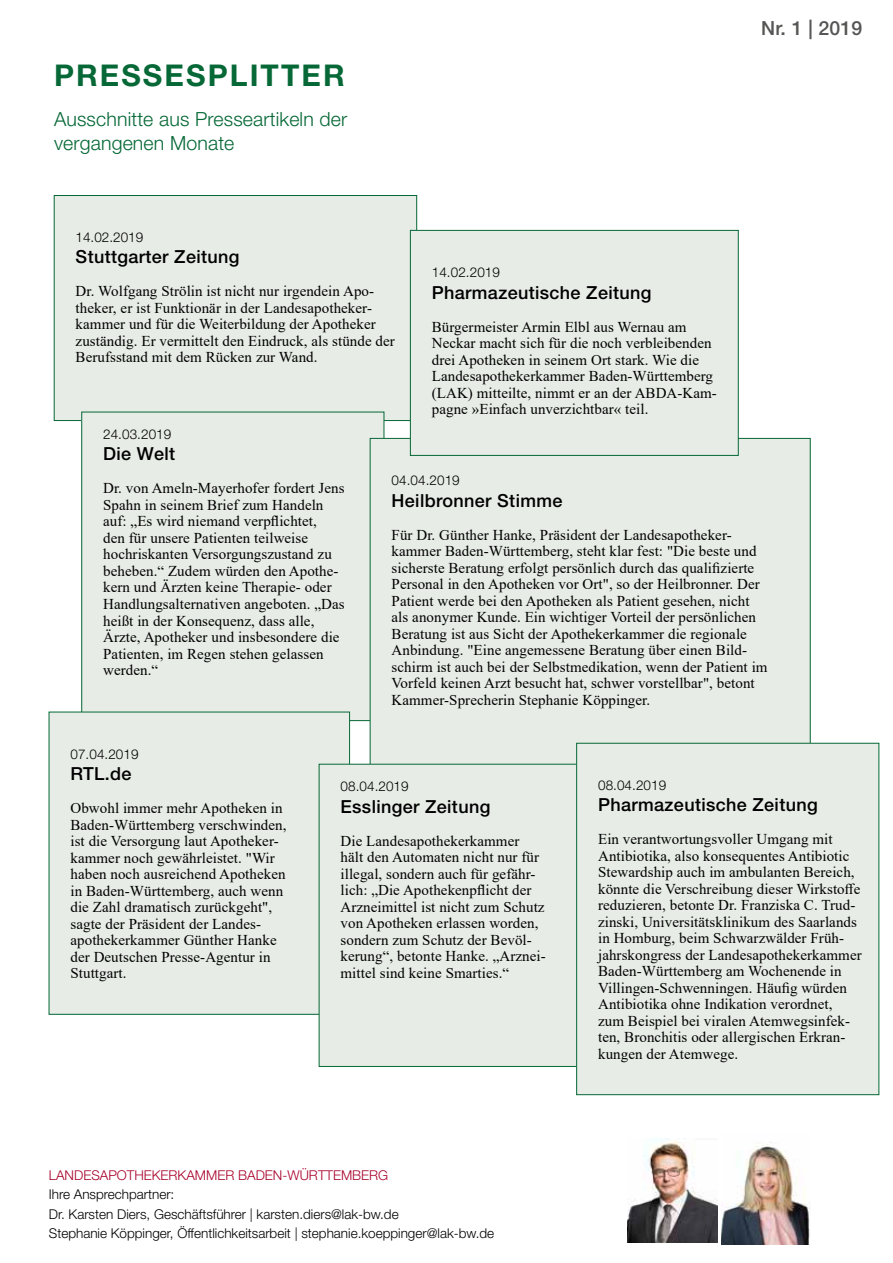
<style>
.page{position:relative;width:893px;height:1263px;background:#fff}
.page>*{position:absolute;margin:0;border:0;box-sizing:border-box;transform-origin:0 0}
.t1{font:700 30px "Helvetica Neue LT Std";letter-spacing:.07em;color:#066836}
.t2{font:300 19.5px/24px "Helvetica Neue LT Std";letter-spacing:.01em;color:#066836}
.t3{font:500 19.5px "Helvetica Neue LT Std";letter-spacing:.01em;color:#565655}
.t4{font:500 18px "Helvetica Neue LT Std";letter-spacing:.02em;color:#000}
.t5{font:15px/16.5px "Times New Roman";letter-spacing:.005em;color:#000}
.t6{font:300 13.5px/19.5px "Helvetica Neue LT";color:#000}
.t7{font:300 13.5px "Helvetica Neue LT Std";letter-spacing:.005em;color:#000}
.t8{font:300 13.5px "Helvetica Neue LT";color:#a8002a}
</style>
<div class="page">
<img style="left:628px;top:1139px;width:89px;height:104px">
<img style="left:721px;top:1142px;width:89px;height:102px">
<div style="left:54px;top:195px;width:363px;height:225px;background:#e7ece6"></div>
<div style="left:82px;top:412px;width:302px;height:309px;background:#e7ece6"></div>
<div style="left:370px;top:438px;width:440px;height:343px;background:#e7ece6"></div>
<div style="left:49px;top:712px;width:301px;height:302px;background:#e7ece6"></div>
<div style="left:319px;top:764px;width:279px;height:302px;background:#e7ece6"></div>
<div style="left:577px;top:743px;width:302px;height:352px;background:#e7ece6"></div>
<div style="left:576px;top:743px;width:303px;height:352px;border:1px solid #066836"></div>
<div style="left:410px;top:230px;width:328px;height:225px;background:#e7ece6"></div>
<div style="left:410px;top:230px;width:328px;height:226px;border:1px solid #066836"></div>
<h1 class="t1" style="left:54px;top:57px;width:292px">PRESSESPLITTER</h1>
<h2 class="t2" style="left:54px;top:107px;width:295px">Ausschnitte aus Presseartikeln der vergangenen Monate</h2>
<p class="t6" style="left:76px;top:227px;width:69px">14.02.2019</p>
<p class="t4" style="left:76px;top:246px;width:165px">Stuttgarter Zeitung</p>
<p class="t5" style="left:76px;top:282px;width:321px">Dr. Wolfgang Strölin ist nicht nur irgendein Apo&shy;theker, er ist Funktionär in der Landesapotheker&shy;kammer und für die Weiterbildung der Apotheker zuständig. Er vermittelt den Eindruck, als stünde der Berufsstand mit dem Rücken zur Wand.</p>
<p class="t7" style="left:432px;top:264px;width:70px">14.02.2019</p>
<p class="t4" style="left:432px;top:281px;width:221px">Pharmazeutische Zeitung</p>
<p class="t5" style="left:432px;top:318px;width:287px">Bürgermeister Armin Elbl aus Wernau am Neckar macht sich für die noch verbleibenden drei Apotheken in seinem Ort stark. Wie die Landesapothekerkammer Baden-Württemberg (LAK) mitteilte, nimmt er an der ABDA-Kam&shy;pagne »Einfach unverzichtbar« teil.</p>
<h2 class="t3" style="left:761px;top:17px;width:103px">Nr. 1 | 2019</h2>
<p class="t7" style="left:103px;top:426px;width:70px">24.03.2019</p>
<p class="t4" style="left:103px;top:443px;width:73px">Die Welt</p>
<p class="t5" style="left:103px;top:480px;width:243px">Dr. von Ameln-Mayerhofer fordert Jens Spahn in seinem Brief zum Handeln auf: „Es wird niemand verpflichtet,<br>den für unsere Patienten teilweise hochriskanten Versorgungszustand zu beheben.“ Zudem würden den Apothe&shy;kern und Ärzten keine Therapie- oder Handlungsalternativen angeboten. „Das heißt in der Konsequenz, dass alle, Ärzte, Apotheker und insbesondere die Patienten, im Regen stehen gelassen werden.“</p>
<p class="t7" style="left:392px;top:472px;width:70px">04.04.2019</p>
<p class="t4" style="left:392px;top:489px;width:172px">Heilbronner Stimme</p>
<p class="t5" style="left:392px;top:526px;width:378px">Für Dr. Günther Hanke, Präsident der Landesapotheker&shy;kammer Baden-Württemberg, steht klar fest: "Die beste und sicherste Beratung erfolgt persönlich durch das qualifizierte Personal in den Apotheken vor Ort", so der Heilbronner. Der Patient werde bei den Apotheken als Patient gesehen, nicht als anonymer Kunde. Ein wichtiger Vorteil der persönlichen Beratung ist aus Sicht der Apothekerkammer die regionale Anbindung. "Eine angemessene Beratung über einen Bild&shy;schirm ist auch bei der Selbstmedikation, wenn der Patient im Vorfeld keinen Arzt besucht hat, schwer vorstellbar", betont Kammer-Sprecherin Stephanie Köppinger.</p>
<p class="t7" style="left:70px;top:745px;width:70px">07.04.2019</p>
<p class="t4" style="left:70px;top:763px;width:63px">RTL.de</p>
<p class="t5" style="left:70px;top:799px;width:218px">Obwohl immer mehr Apotheken in<br>Baden-Württemberg verschwinden, ist die Versorgung laut Apotheker&shy;kammer noch gewährleistet. "Wir haben noch ausreichend Apotheken in Baden-Württemberg, auch wenn die Zahl dramatisch zurückgeht", sagte der Präsident der Landes&shy;apothekerkammer Günther Hanke der Deutschen Presse-Agentur in<br>Stuttgart.</p>
<p class="t7" style="left:341px;top:778px;width:70px">08.04.2019</p>
<p class="t4" style="left:341px;top:795px;width:151px">Esslinger Zeitung</p>
<p class="t5" style="left:341px;top:832px;width:207px">Die Landesapothekerkammer hält den Automaten nicht nur für illegal, sondern auch für gefähr&shy;lich: „Die Apothekenpflicht der<br>Arzneimittel ist nicht zum Schutz von Apotheken erlassen worden, sondern zum Schutz der Bevöl&shy;kerung“, betonte Hanke. „Arznei&shy;mittel sind keine Smarties.“</p>
<p class="t8" style="left:49px;top:1167px;width:341px">LANDESAPOTHEKERKAMMER BADEN-WÜRTTEMBERG</p>
<p class="t6" style="left:49px;top:1184px;width:447px">Ihre Ansprechpartner:<br>Dr. Karsten Diers, Geschäftsführer | karsten.diers@lak-bw.de<br>Stephanie Köppinger, Öffentlichkeitsarbeit | stephanie.koeppinger@lak-bw.de</p>
<p class="t7" style="left:598px;top:777px;width:70px">08.04.2019</p>
<p class="t4" style="left:598px;top:794px;width:221px">Pharmazeutische Zeitung</p>
<p class="t5" style="left:598px;top:831px;width:265px">Ein verantwortungsvoller Umgang mit Antibiotika, also konsequentes Antibiotic Stewardship auch im ambulanten Bereich, könnte die Verschreibung dieser Wirkstoffe reduzieren, betonte Dr. Franziska C. Trud&shy;zinski, Universitätsklinikum des Saarlands in Homburg, beim Schwarzwälder Früh&shy;jahrskongress der Landesapothekerkammer Baden-Württemberg am Wochenende in Villingen-Schwenningen. Häufig würden Antibiotika ohne Indikation verordnet, zum Beispiel bei viralen Atemwegsinfek&shy;ten, Bronchitis oder allergischen Erkran&shy;kungen der Atemwege.</p>
</div>
